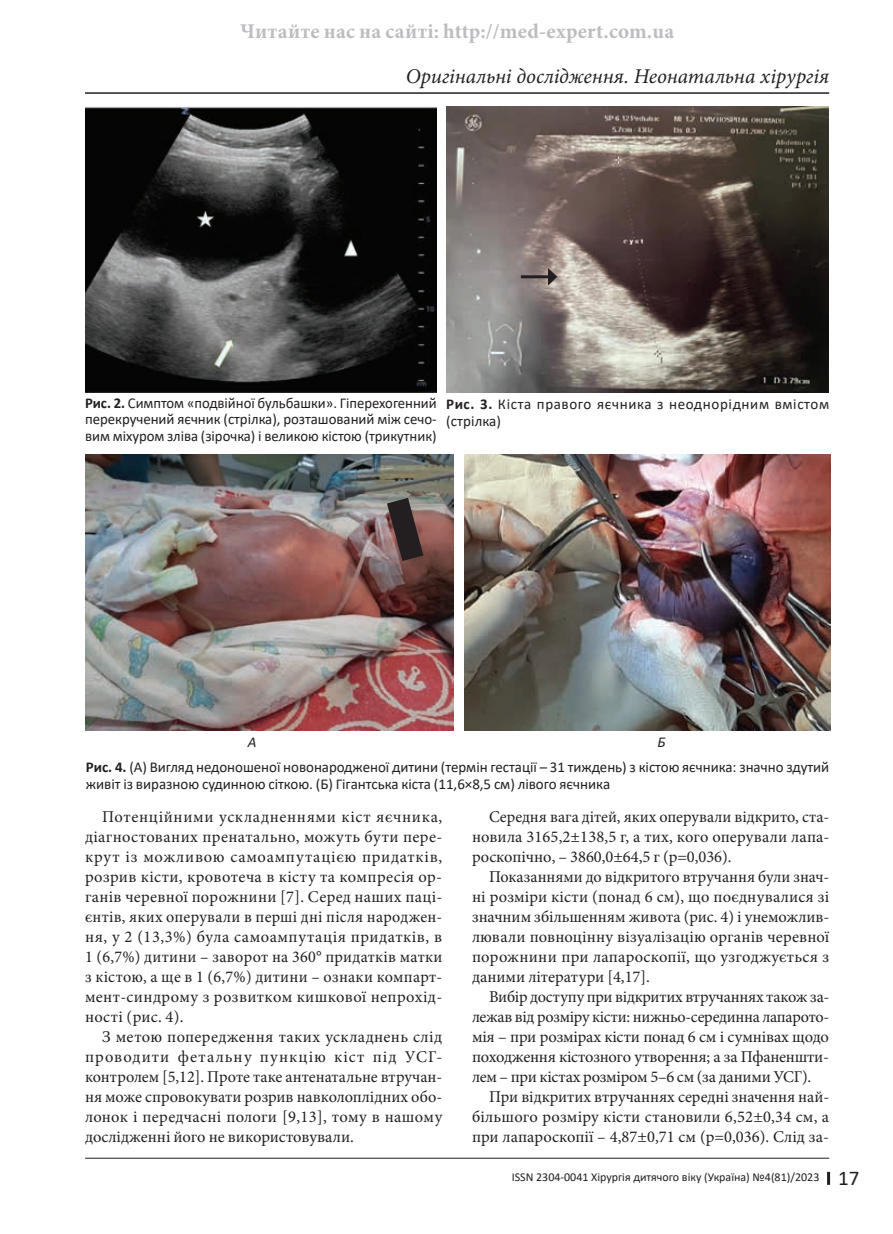
<style>
.page{position:relative;width:893px;height:1234px;background:#fff}
.page>*{position:absolute;margin:0;border:0;box-sizing:border-box;transform-origin:0 0}
.t1{font:italic 21px "Minion Pro";color:#231f20}
.t2{font:700 21px "Minion Pro";letter-spacing:.01em;color:#bcbdc0}
.t3{font:16.5px/20px "Minion Pro";letter-spacing:.005em;color:#231f20;text-align:justify}
.t4{font:15px/16.5px "Calibri";color:#231f20;text-align:justify}
.t5{font:15px/16.5px "Calibri";letter-spacing:.04em;color:#231f20}
.t6{font:italic 15px "Calibri";color:#231f20}
.t7{font:12px "Calibri";color:#231f20}
.s1{font-weight:700}
.s2{font-style:italic}
.s3{font-size:21px}
</style>
<div class="page">
<hr style="left:85px;top:92px;width:744px;height:2px;background:#231f20">
<svg style="left:827px;top:1171px;width:3px;height:13px"></svg>
<hr style="left:85px;top:1157px;width:744px;height:1px;background:#231f20">
<img style="left:85px;top:106px;width:351px;height:286px">
<img style="left:446px;top:106px;width:382px;height:286px">
<hr style="left:521px;top:275px;width:30px;height:3px;background:#231f20">
<svg style="left:548px;top:268px;width:9px;height:17px"></svg>
<img style="left:85px;top:454px;width:368px;height:276px">
<img style="left:464px;top:454px;width:366px;height:276px">
<svg style="left:387px;top:497px;width:36px;height:64px;background:#544443"></svg>
<p class="t2" style="left:240px;top:16px;width:435px">Читайте нас на сайті: http://med-expert.com.ua</p>
<p class="t1" style="left:406px;top:62px;width:425px">Оригінальні дослідження. Неонатальна хірургія</p>
<p class="t4" style="left:85px;top:394px;width:353px"><span class="s1">Рис. 2.</span> Симптом «подвійної бульбашки». Гіперехогенний перекручений яєчник (стрілка), розташований між сечо&shy;вим міхуром зліва (зірочка) і великою кістою (трикутник)</p>
<p class="t5" style="left:446px;top:395px;width:385px"><span class="s1">Рис. 3.</span> Кіста правого яєчника з неоднорідним вмістом (стрілка)</p>
<p class="t6" style="left:248px;top:731px;width:10px">А</p>
<p class="t4" style="left:86px;top:729px;width:745px;line-height:25px;text-indent:572px"><span class="s2">Б<br></span><span class="s1">Рис. 4.</span> (А) Вигляд недоношеної новонародженої дитини (термін гестації – 31 тиждень) з кістою яєчника: значно здутий</p>
<p class="t4" style="left:86px;top:774px;width:526px">живіт із виразною судинною сіткою. (Б) Гігантська кіста (11,6×8,5 см) лівого яєчника</p>
<p class="t3" style="left:85px;top:806px;width:359px;text-indent:17px">Потенційними ускладненнями кіст яєчника, діагностованих пренатально, можуть бути пере&shy;крут із можливою самоампутацією придатків, розрив кісти, кровотеча в кісту та компресія ор&shy;ганів черевної порожнини [7]. Серед наших паці&shy;єнтів, яких оперували в перші дні після народжен&shy;ня, у 2 (13,3%) була самоампутація придатків, в 1 (6,7%) дитини – заворот на 360° придатків матки з кістою, а ще в 1 (6,7%) дитини – ознаки компарт&shy;мент-синдрому з розвитком кишкової непрохід&shy;ності (рис. 4).</p>
<p class="t3" style="left:85px;top:1026px;width:359px;text-indent:17px">З метою попередження таких ускладнень слід проводити фетальну пункцію кіст під УСГ&shy;контролем [5,12]. Проте таке антенатальне втручан&shy;ня може спровокувати розрив навколоплідних обо&shy;лонок і передчасні пологи [9,13], тому в нашому дослідженні його не використовували.</p>
<p class="t3" style="left:472px;top:806px;width:359px;text-indent:17px">Середня вага дітей, яких оперували відкрито, ста&shy;новила 3165,2±138,5 г, а тих, кого оперували лапа&shy;роскопічно, – 3860,0±64,5 г (р=0,036).</p>
<p class="t3" style="left:472px;top:866px;width:359px;text-indent:17px">Показаннями до відкритого втручання були знач&shy;ні розміри кісти (понад 6 см), що поєднувалися зі значним збільшенням живота (рис. 4) і унеможлив&shy;лювали повноцінну візуалізацію органів черевної порожнини при лапароскопії, що узгоджується з даними літератури [4,17].</p>
<p class="t3" style="left:472px;top:986px;width:359px;text-indent:17px">Вибір доступу при відкритих втручаннях також за&shy;лежав від розміру кісти: нижньо-серединна лапарото&shy;мія – при розмірах кісти понад 6 см і сумнівах щодо походження кістозного утворення; а за Пфаненшти&shy;лем – при кістах розміром 5–6 см (за даними УСГ).</p>
<p class="t3" style="left:472px;top:1086px;width:359px;text-indent:17px">При відкритих втручаннях середні значення най&shy;більшого розміру кісти становили 6,52±0,34 см, а при лапароскопії – 4,87±0,71 см (р=0,036). Слід за-</p>
<p class="t7" style="left:512px;top:1167px;width:349px">ISSN 2304-0041 Хірургія дитячого віку (Україна) №4(81)/2023 <span class="s3">17</span></p>
</div>
